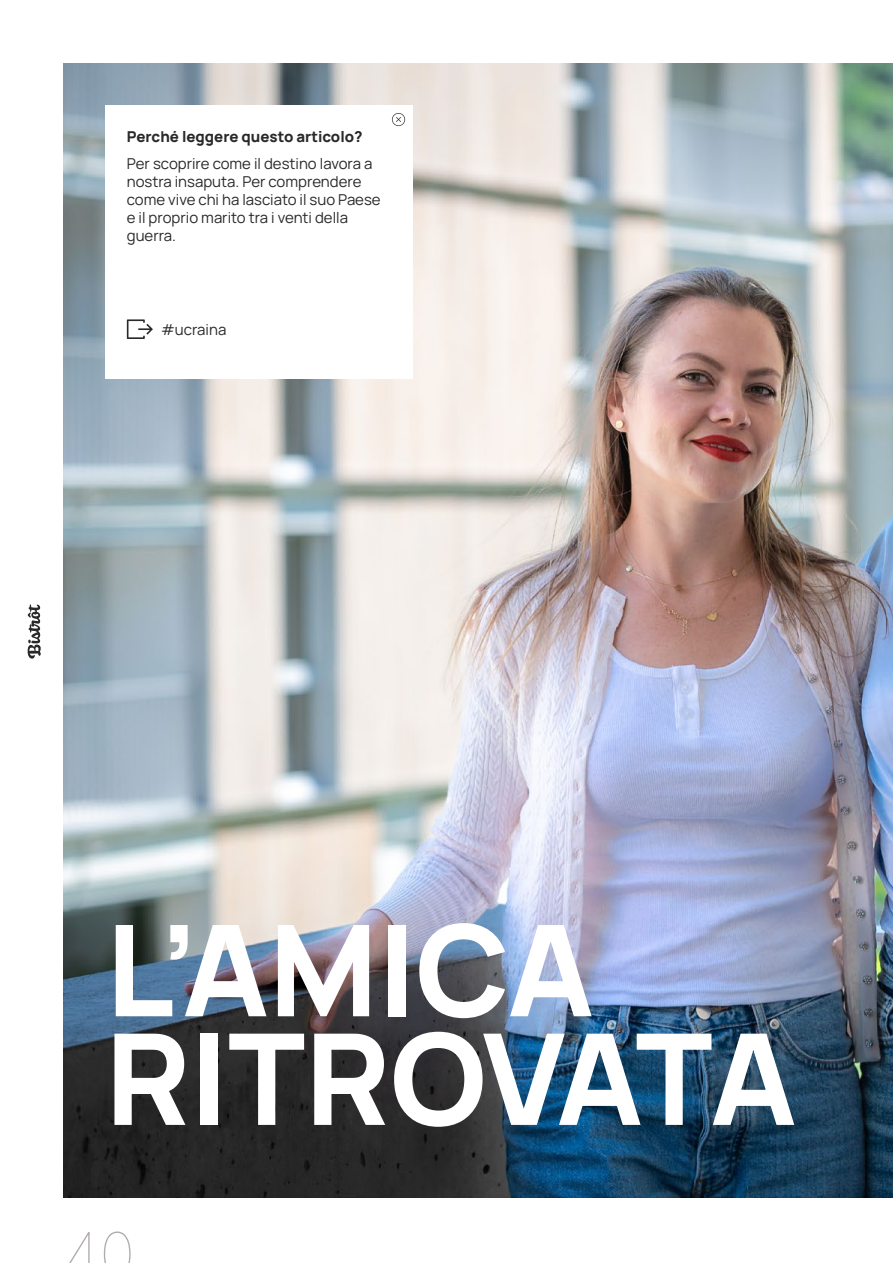
<style>
.page{position:relative;width:893px;height:1263px;background:#fff}
.page>*{position:absolute;margin:0;border:0;box-sizing:border-box;transform-origin:0 0}
.t1{font:800 126.75px/108.6px "Manrope";color:#fff}
.t2{font:100 60px "Inter";color:#b0abad}
.t3{font:15px/18px "Manrope";color:#2a292a}
.t4{font:800 15px "Manrope";color:#2a292a}
</style>
<div class="page">
<svg style="left:28px;top:604px;width:13px;height:55px"></svg>
<img style="left:63px;top:63px;width:830px;height:1134px">
<div style="left:106px;top:105px;width:307px;height:273px;background:#fff"></div>
<svg style="left:392px;top:113px;width:13px;height:13px"></svg>
<svg style="left:127px;top:319px;width:26px;height:20px"></svg>
<p class="t4" style="left:127px;top:126px;width:237px">Perché leggere questo articolo?</p>
<p class="t3" style="left:127px;top:153px;width:255px">Per scoprire come il destino lavora a nostra insaputa. Per comprendere come vive chi ha lasciato il suo Paese e il proprio marito tra i venti della guerra.</p>
<p class="t3" style="left:161px;top:320px;width:67px">#ucraina</p>
<h1 class="t1" style="left:106px;top:910px;width:693px">L’AMICA<br>RITROVATA</h1>
<h2 class="t2" style="left:64px;top:1210px;width:73px">40</h2>
</div>
